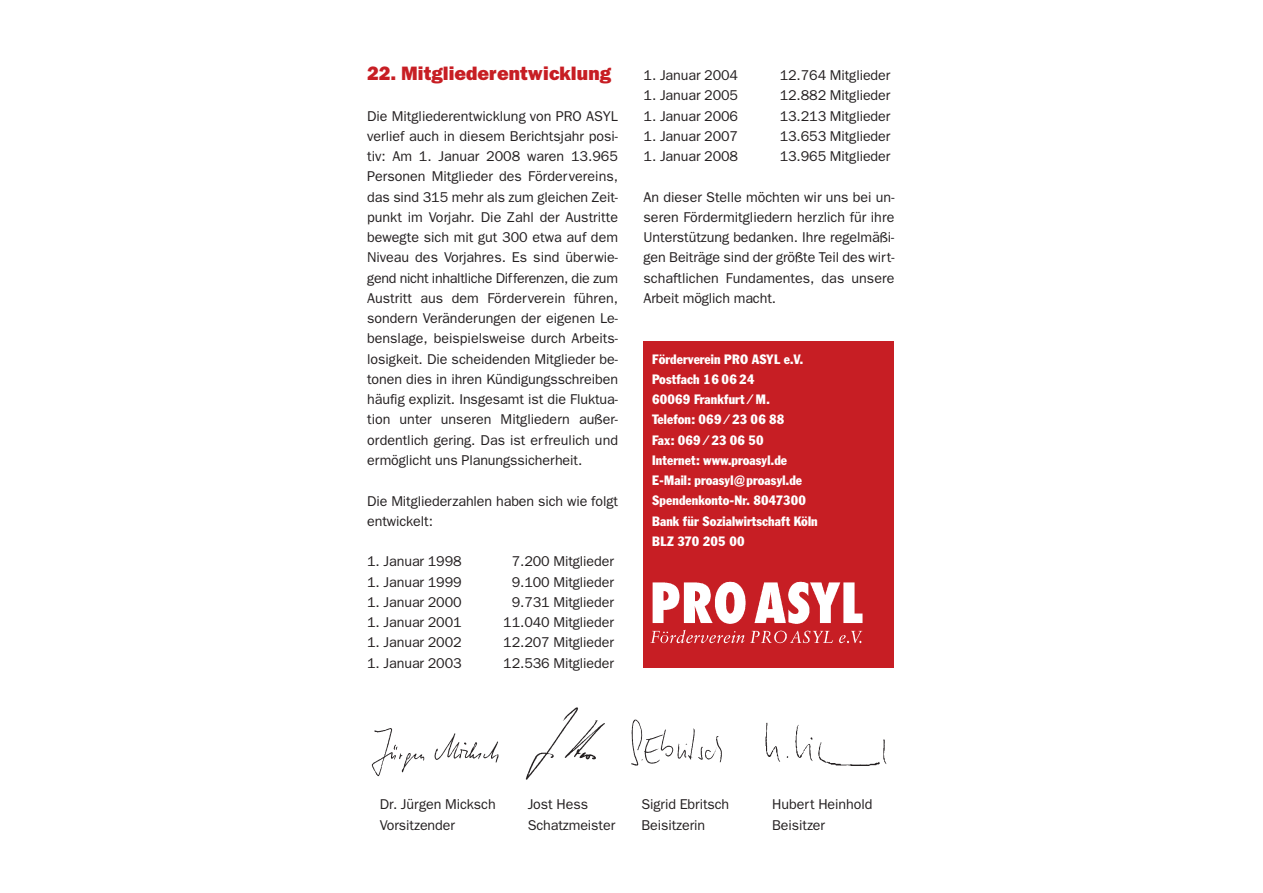
<style>
.page{position:relative;width:1263px;height:893px;background:#fff}
.page>*{position:absolute;margin:0;border:0;box-sizing:border-box;transform-origin:0 0}
.t1{font:800 19.5px "Franklin Gothic";color:#c71e24}
.t2{font:14.25px/20.2px "Franklin Gothic";letter-spacing:-.005em;color:#231f20}
.t3{font:13.5px/20.2px "Franklin ATF Condensed BQ";letter-spacing:.01em;color:#fff}
</style>
<div class="page">
<img style="left:525px;top:707px;width:80px;height:73px">
<img style="left:765px;top:722px;width:122px;height:44px">
<img style="left:631px;top:719px;width:91px;height:47px">
<img style="left:371px;top:728px;width:128px;height:49px">
<div style="left:644px;top:341px;width:250px;height:326px;background:#c71e24"></div>
<img style="left:650px;top:581px;width:213px;height:63px">
<h1 class="t1" style="left:367px;top:67px;width:245px">22. Mitgliederentwicklung</h1>
<p class="t2" style="left:367px;top:107px;width:252px;text-align:justify">Die Mitgliederentwicklung von PRO ASYL verlief auch in diesem Berichtsjahr posi&shy;tiv: Am 1. Januar 2008 waren 13.965<br>Personen Mitglieder des Fördervereins, das sind 315 mehr als zum gleichen Zeit&shy;punkt im Vorjahr. Die Zahl der Austritte bewegte sich mit gut 300 etwa auf dem Niveau des Vorjahres. Es sind überwie&shy;gend nicht inhaltliche Differenzen, die zum Austritt aus dem Förderverein führen, sondern Veränderungen der eigenen Le&shy;benslage, beispielsweise durch Arbeits&shy;losigkeit. Die scheidenden Mitglieder be&shy;tonen dies in ihren Kündigungsschreiben häufig explizit. Insgesamt ist die Fluktua&shy;tion unter unseren Mitgliedern außer&shy;ordentlich gering. Das ist erfreulich und ermöglicht uns Planungssicherheit.</p>
<p class="t2" style="left:367px;top:492px;width:252px">Die Mitgliederzahlen haben sich wie folgt entwickelt:</p>
<p class="t2" style="left:367px;top:552px;width:96px">1. Januar 1998</p>
<p class="t2" style="left:512px;top:552px;width:104px">7.200 Mitglieder</p>
<p class="t2" style="left:367px;top:573px;width:96px">1. Januar 1999</p>
<p class="t2" style="left:512px;top:573px;width:104px">9.100 Mitglieder</p>
<p class="t2" style="left:367px;top:593px;width:96px">1. Januar 2000</p>
<p class="t2" style="left:512px;top:593px;width:104px">9.731 Mitglieder</p>
<p class="t2" style="left:367px;top:613px;width:96px">1. Januar 2001</p>
<p class="t2" style="left:503px;top:613px;width:112px">11.040 Mitglieder</p>
<p class="t2" style="left:367px;top:633px;width:96px">1. Januar 2002</p>
<p class="t2" style="left:503px;top:633px;width:112px">12.207 Mitglieder</p>
<p class="t2" style="left:367px;top:654px;width:96px">1. Januar 2003</p>
<p class="t2" style="left:503px;top:654px;width:112px">12.536 Mitglieder</p>
<p class="t2" style="left:644px;top:66px;width:96px">1. Januar 2004</p>
<p class="t2" style="left:780px;top:66px;width:112px">12.764 Mitglieder</p>
<p class="t2" style="left:644px;top:87px;width:96px">1. Januar 2005</p>
<p class="t2" style="left:780px;top:87px;width:112px">12.882 Mitglieder</p>
<p class="t2" style="left:644px;top:107px;width:96px">1. Januar 2006</p>
<p class="t2" style="left:780px;top:107px;width:112px">13.213 Mitglieder</p>
<p class="t2" style="left:644px;top:127px;width:96px">1. Januar 2007</p>
<p class="t2" style="left:780px;top:127px;width:112px">13.653 Mitglieder</p>
<p class="t2" style="left:644px;top:147px;width:96px">1. Januar 2008</p>
<p class="t2" style="left:780px;top:147px;width:112px">13.965 Mitglieder</p>
<p class="t2" style="left:644px;top:188px;width:252px;text-align:justify">An dieser Stelle möchten wir uns bei un&shy;seren Fördermitgliedern herzlich für ihre Unterstützung bedanken. Ihre regelmäßi&shy;gen Beiträge sind der größte Teil des wirt&shy;schaftlichen Fundamentes, das unsere Arbeit möglich macht.</p>
<p class="t3" style="left:652px;top:350px;width:167px">Förderverein PRO ASYL e.V.<br>Postfach 16 06 24<br>60069 Frankfurt/ M.<br>Telefon: 069/23 06 88<br>Fax: 069/23 06 50<br>Internet: www.proasyl.de<br>E-Mail: proasyl@proasyl.de<br>Spendenkonto-Nr. 8047300<br>Bank für Sozialwirtschaft Köln<br>BLZ 370 205 00</p>
<p class="t2" style="left:380px;top:795px;width:117px">Dr. Jürgen Micksch<br>Vorsitzender</p>
<p class="t2" style="left:528px;top:795px;width:89px">Jost Hess<br>Schatzmeister</p>
<p class="t2" style="left:641px;top:795px;width:89px">Sigrid Ebritsch<br>Beisitzerin</p>
<p class="t2" style="left:772px;top:795px;width:102px">Hubert Heinhold<br>Beisitzer</p>
</div>
